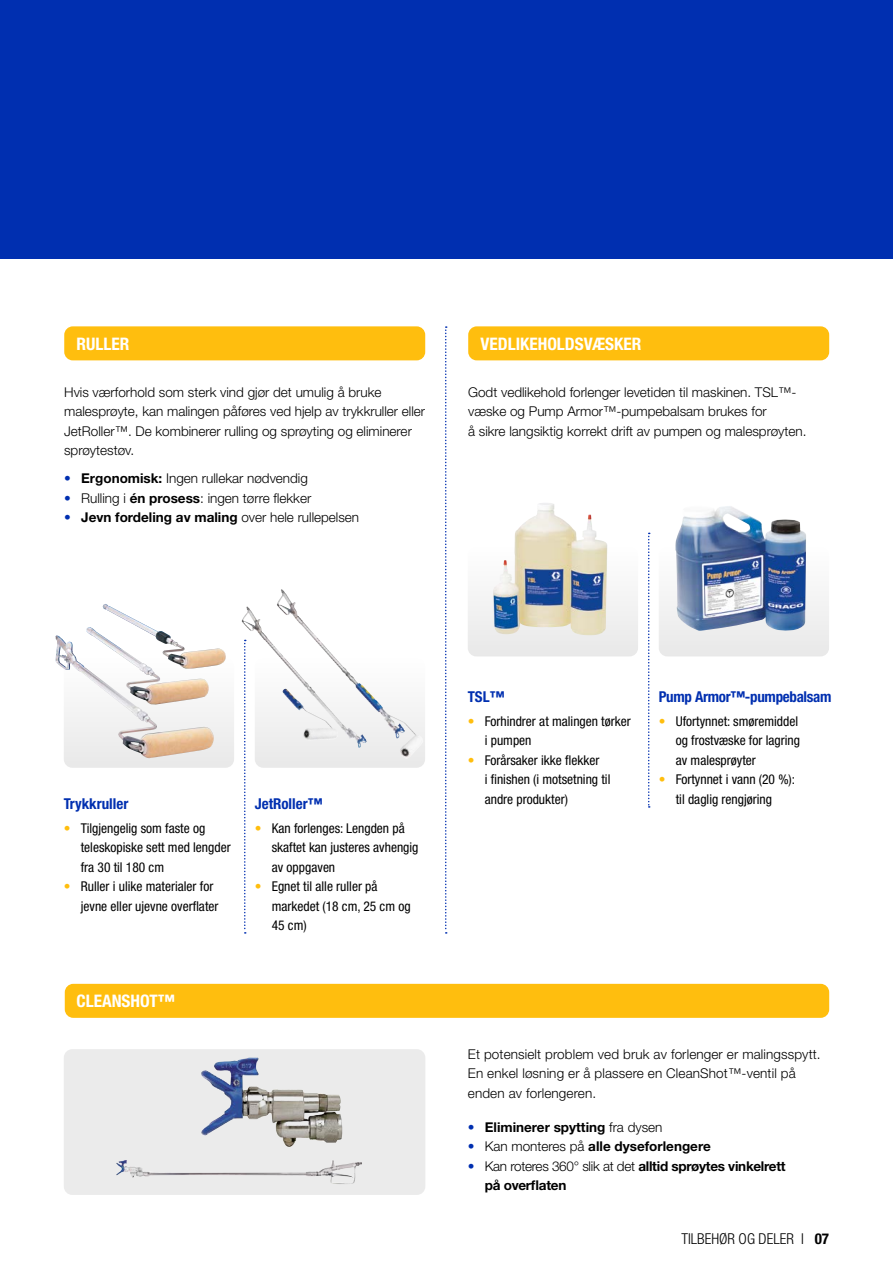
<style>
.page{position:relative;width:893px;height:1263px;background:#fff}
.page>*{position:absolute;margin:0;border:0;box-sizing:border-box;transform-origin:0 0}
.t1{font:700 condensed 17.25px "Helvetica Neue LT Std";color:#fff}
.t2{font:700 condensed 15px "Helvetica Neue LT Std";color:#002fb0}
.t3{font:700 condensed 15px "Helvetica Neue LT Std";letter-spacing:-.02em;color:#002fb0}
.t4{font:300 condensed 15px "Helvetica Neue LT Std";color:#000}
.t5{font:300 13.5px/19.5px "Helvetica Neue LT Std";color:#000}
.t6{font:condensed 13.5px/19.5px "Helvetica Neue LT Std";color:#000}
.t7{font:700 13.5px "Helvetica Neue LT Std";color:#000}
.t8{font:700 13.5px/19.5px "Helvetica Neue LT Std";letter-spacing:-.02em;color:#000}
.s1{color:#002fb0}
.s2{font-weight:700}
.s3{font-weight:300;color:#002fb0}
.s4{font-weight:300}
.s5{color:#ffbe0e}
</style>
<div class="page">
<div style="left:0;top:0;width:893px;height:259px;background:#002fb0"></div>
<div style="left:64px;top:326px;width:361px;height:34px;background:#ffbe0e;border-radius:9px"></div>
<svg style="left:64px;top:658px;width:170px;height:110px;fill:#eeeded"></svg>
<div style="left:468px;top:546px;width:170px;height:110px;background:linear-gradient(to bottom,#fefefe,#e9e9e9);border-radius:9px"></div>
<div style="left:255px;top:658px;width:170px;height:110px;background:linear-gradient(to bottom,#fff,#e7e7e7);border-radius:9px"></div>
<div style="left:659px;top:546px;width:170px;height:110px;background:linear-gradient(to bottom,#fefefe,#e9e9e9);border-radius:9px"></div>
<img style="left:277px;top:590px;width:128px;height:149px">
<div style="left:468px;top:326px;width:361px;height:34px;background:#ffbe0e;border-radius:9px"></div>
<img style="left:241px;top:607px;width:126px;height:142px">
<img style="left:55px;top:604px;width:171px;height:102px">
<img style="left:493px;top:503px;width:115px;height:133px">
<img style="left:675px;top:506px;width:131px;height:125px">
<div style="left:64px;top:1049px;width:361px;height:146px;background:#ebebeb;border-radius:9px"></div>
<div style="left:65px;top:984px;width:764px;height:34px;background:#ffbe0e;border-radius:9px"></div>
<img style="left:201px;top:1057px;width:142px;height:90px">
<svg style="left:244px;top:640px;width:2px;height:294px"></svg>
<svg style="left:648px;top:533px;width:2px;height:275px"></svg>
<svg style="left:445px;top:326px;width:2px;height:608px"></svg>
<p class="t1" style="left:77px;top:333px;width:54px">RULLER</p>
<p class="t5" style="left:64px;top:382px;width:363px">Hvis værforhold som sterk vind gjør det umulig å bruke malesprøyte, kan malingen påføres ved hjelp av trykkruller eller JetRoller™. De kombinerer rulling og sprøyting og eliminerer sprøytestøv.</p>
<p class="t5" style="left:64px;top:468px;width:245px"><span class="s1">•</span> <span class="s2">Ergonomisk:</span> Ingen rullekar nødvendig</p>
<p class="t5" style="left:64px;top:488px;width:249px"><span class="s1">•</span> Rulling i <span class="s2">én prosess</span>: ingen tørre flekker</p>
<p class="t7" style="left:64px;top:509px;width:297px"><span class="s3">•</span> Jevn fordeling av maling <span class="s4">over hele rullepelsen</span></p>
<p class="t1" style="left:480px;top:333px;width:162px">VEDLIKEHOLDSVÆSKER</p>
<p class="t5" style="left:468px;top:382px;width:340px">Godt vedlikehold forlenger levetiden til maskinen. TSL™- væske og Pump Armor™-pumpebalsam brukes for<br>å sikre langsiktig korrekt drift av pumpen og malesprøyten.</p>
<p class="t2" style="left:64px;top:795px;width:66px">Trykkruller</p>
<p class="t6" style="left:81px;top:818px;width:151px;text-indent:-17px"><span class="s5">•</span> Tilgjengelig som faste og teleskopiske sett med lengder fra 30 til 180 cm</p>
<p class="t6" style="left:81px;top:877px;width:139px;text-indent:-17px"><span class="s5">•</span> Ruller i ulike materialer for jevne eller ujevne overflater</p>
<p class="t2" style="left:255px;top:795px;width:69px">JetRoller™</p>
<p class="t6" style="left:272px;top:818px;width:148px;text-indent:-17px"><span class="s5">•</span> Kan forlenges: Lengden på skaftet kan justeres avhengig av oppgaven</p>
<p class="t6" style="left:272px;top:877px;width:140px;text-indent:-17px"><span class="s5">•</span> Egnet til alle ruller på markedet (18 cm, 25 cm og<br>45 cm)</p>
<p class="t1" style="left:77px;top:991px;width:100px">CLEANSHOT™</p>
<p class="t2" style="left:468px;top:688px;width:38px">TSL™</p>
<p class="t6" style="left:485px;top:711px;width:148px;text-indent:-17px"><span class="s5">•</span> Forhindrer at malingen tørker i pumpen</p>
<p class="t6" style="left:485px;top:750px;width:127px;text-indent:-17px"><span class="s5">•</span> Forårsaker ikke flekker<br>i finishen (i motsetning til andre produkter)</p>
<p class="t3" style="left:659px;top:688px;width:174px">Pump Armor™-pumpebalsam</p>
<p class="t6" style="left:676px;top:711px;width:126px;text-indent:-17px"><span class="s5">•</span> Ufortynnet: smøremiddel og frostvæske for lagring av malesprøyter</p>
<p class="t6" style="left:659px;top:770px;width:138px;text-align:center"><span class="s5">•</span> Fortynnet i vann (20 %): til daglig rengjøring</p>
<p class="t5" style="left:468px;top:1044px;width:354px">Et potensielt problem ved bruk av forlenger er malingsspytt.<br>En enkel løsning er å plassere en CleanShot™-ventil på enden av forlengeren.</p>
<p class="t7" style="left:468px;top:1118px;width:196px"><span class="s3">•</span> Eliminerer spytting <span class="s4">fra dysen</span></p>
<p class="t7" style="left:468px;top:1138px;width:244px"><span class="s3">•</span> <span class="s4">Kan monteres på</span> alle dyseforlengere</p>
<p class="t8" style="left:485px;top:1156px;width:302px;text-indent:-17px"><span class="s3">•</span> <span class="s4">Kan roteres 360° slik at det</span> alltid sprøytes vinkelrett på overflaten</p>
<p class="t4" style="left:681px;top:1230px;width:149px">TILBEHØR OG DELER I <span class="s2">07</span></p>
</div>
